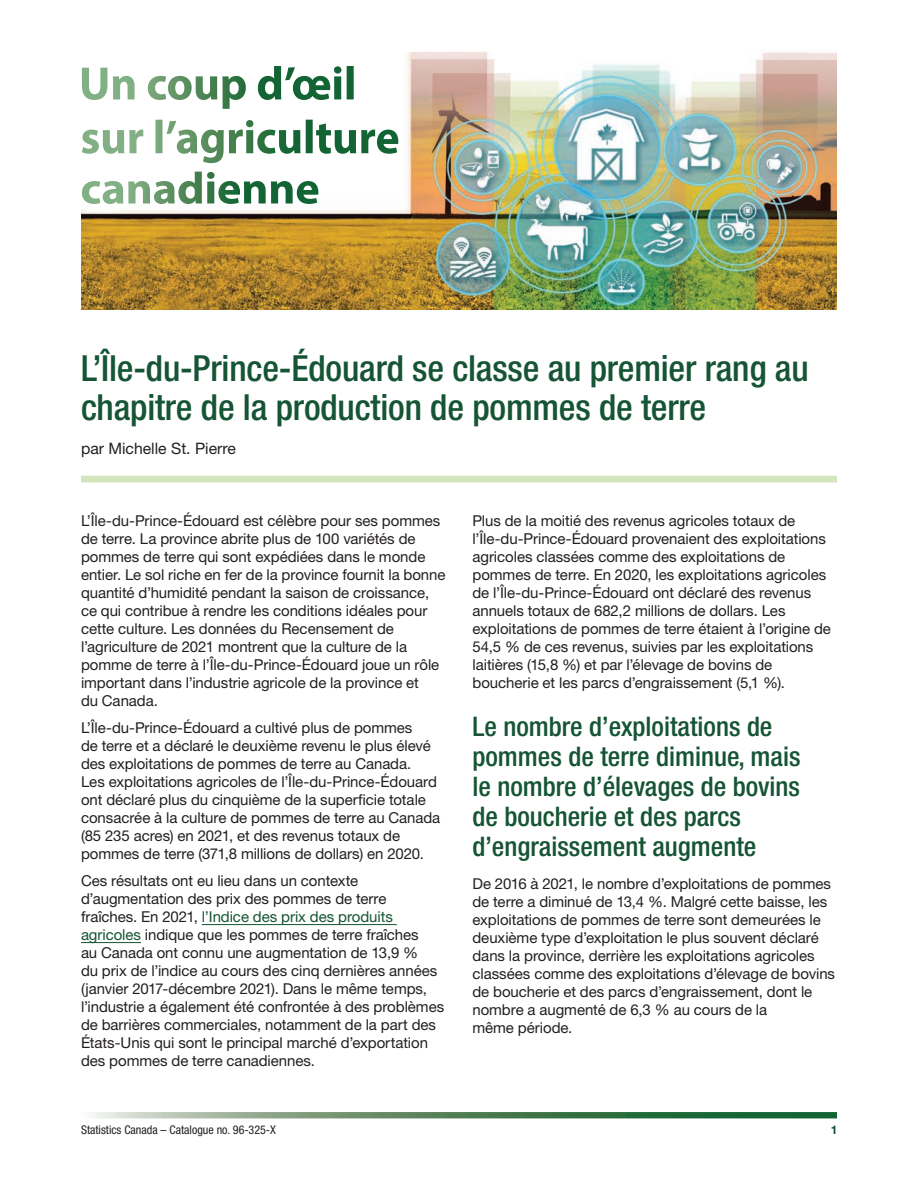
<style>
.page{position:relative;width:918px;height:1188px;background:#fff}
.page>*{position:absolute;margin:0;border:0;box-sizing:border-box;transform-origin:0 0}
.t1{font:500 condensed 36px/39px "Helvetica Neue LT Std";letter-spacing:-.005em;color:#155434}
.t2{font:500 condensed 27px/30px "Helvetica Neue LT Std";color:#155434}
.t3{font:15.75px "Helvetica Neue LT Std";color:#231f20}
.t4{font:15px/18px "Helvetica Neue LT Std";letter-spacing:-.005em;color:#231f20}
.t5{font:condensed 12px "Helvetica Neue LT Std";color:#231f20}
.t6{font:700 12px "Helvetica Neue LT Std";color:#155434}
.s1{color:#155434}
</style>
<div class="page">
<img style="left:81px;top:51px;width:756px;height:258px">
<svg style="left:82px;top:66px;width:272px;height:43px"></svg>
<svg style="left:82px;top:120px;width:316px;height:43px"></svg>
<svg style="left:82px;top:172px;width:236px;height:32px"></svg>
<hr style="left:202px;top:924px;width:195px;height:1px;background:#155434">
<hr style="left:81px;top:942px;width:60px;height:1px;background:#155434">
<svg style="left:91px;top:1112px;width:746px;height:6px;background:#5e8c67"></svg>
<div style="left:81px;top:476px;width:756px;height:6px;background:#d2e5bd"></div>
<h1 class="t1" style="left:81px;top:348px;width:729px">L’Île-du-Prince-Édouard se classe au premier rang au chapitre de la production de pommes de terre</h1>
<p class="t3" style="left:81px;top:439px;width:156px">par Michelle St. Pierre</p>
<p class="t4" style="left:81px;top:511px;width:366px">L’Île-du-Prince-Édouard est célèbre pour ses pommes de terre. La province abrite plus de 100 variétés de pommes de terre qui sont expédiées dans le monde entier. Le sol riche en fer de la province fournit la bonne quantité d’humidité pendant la saison de croissance, ce qui contribue à rendre les conditions idéales pour cette culture. Les données du Recensement de l’agriculture de 2021 montrent que la culture de la pomme de terre à l’Île-du-Prince-Édouard joue un rôle important dans l’industrie agricole de la province et<br>du Canada.</p>
<p class="t4" style="left:81px;top:718px;width:361px">L’Île-du-Prince-Édouard a cultivé plus de pommes<br>de terre et a déclaré le deuxième revenu le plus élevé des exploitations de pommes de terre au Canada.<br>Les exploitations agricoles de l’Île-du-Prince-Édouard ont déclaré plus du cinquième de la superficie totale consacrée à la culture de pommes de terre au Canada (85 235 acres) en 2021, et des revenus totaux de pommes de terre (371,8 millions de dollars) en 2020.</p>
<p class="t4" style="left:81px;top:871px;width:365px">Ces résultats ont eu lieu dans un contexte d’augmentation des prix des pommes de terre fraîches. En 2021, <span class="s1">l’Indice des prix des produits agricoles</span> indique que les pommes de terre fraîches<br>au Canada ont connu une augmentation de 13,9 %<br>du prix de l’indice au cours des cinq dernières années (janvier 2017-décembre 2021). Dans le même temps, l’industrie a également été confrontée à des problèmes de barrières commerciales, notamment de la part des États-Unis qui sont le principal marché d’exportation des pommes de terre canadiennes.</p>
<p class="t4" style="left:472px;top:511px;width:360px">Plus de la moitié des revenus agricoles totaux de l’Île-du-Prince-Édouard provenaient des exploitations agricoles classées comme des exploitations de pommes de terre. En 2020, les exploitations agricoles de l’Île-du-Prince-Édouard ont déclaré des revenus annuels totaux de 682,2 millions de dollars. Les exploitations de pommes de terre étaient à l’origine de 54,5 % de ces revenus, suivies par les exploitations laitières (15,8 %) et par l’élevage de bovins de boucherie et les parcs d’engraissement (5,1 %).</p>
<h2 class="t2" style="left:472px;top:711px;width:330px">Le nombre d’exploitations de pommes de terre diminue, mais le nombre d’élevages de bovins de boucherie et des parcs d’engraissement augmente</h2>
<p class="t4" style="left:472px;top:874px;width:364px">De 2016 à 2021, le nombre d’exploitations de pommes de terre a diminué de 13,4 %. Malgré cette baisse, les exploitations de pommes de terre sont demeurées le deuxième type d’exploitation le plus souvent déclaré dans la province, derrière les exploitations agricoles classées comme des exploitations d’élevage de bovins de boucherie et des parcs d’engraissement, dont le nombre a augmenté de 6,3 % au cours de la<br>même période.</p>
<p class="t5" style="left:81px;top:1122px;width:196px">Statistics Canada – Catalogue no. 96-325-X</p>
<p class="t6" style="left:831px;top:1122px;width:8px">1</p>
</div>
